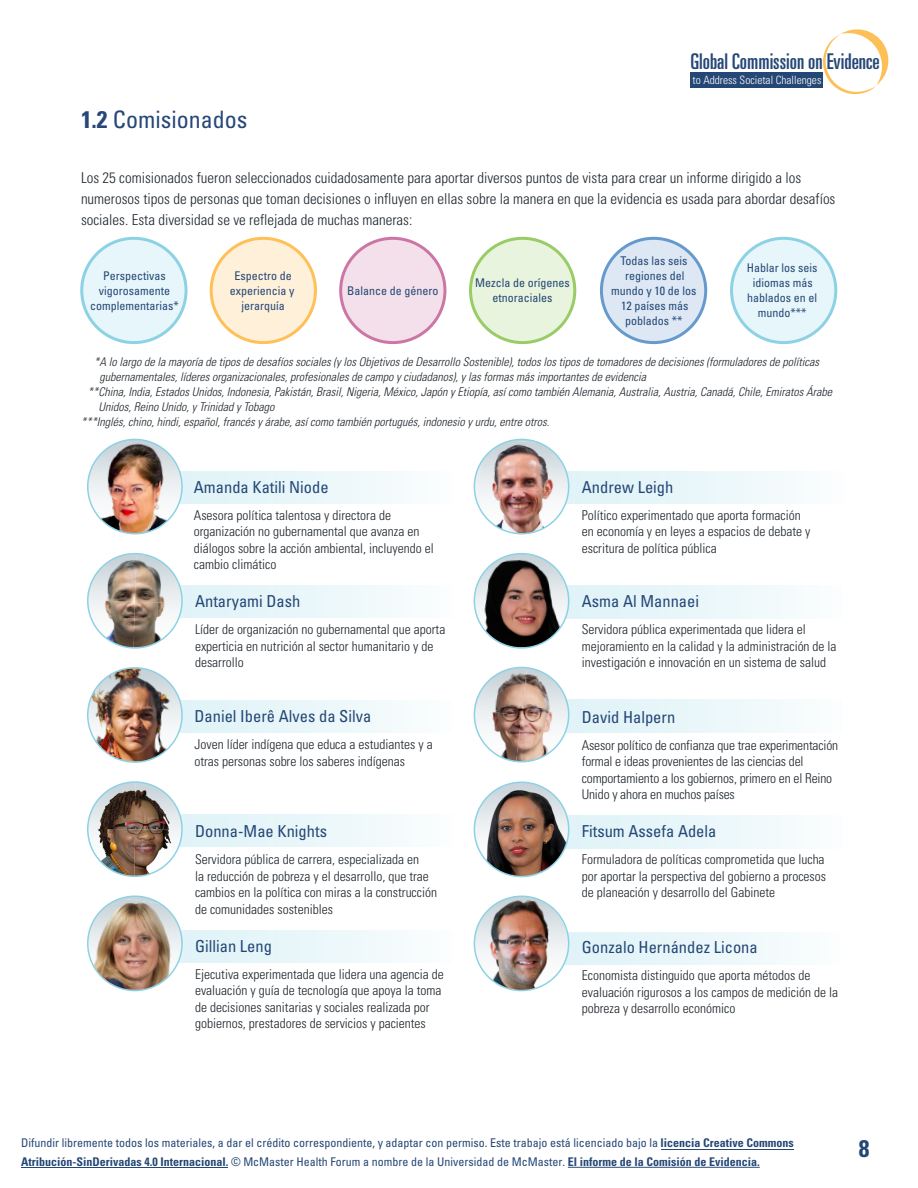
<style>
.page{position:relative;width:918px;height:1188px;background:#fff}
.page>*{position:absolute;margin:0;border:0;box-sizing:border-box;transform-origin:0 0}
.t1{font:condensed 24px "Univers LT Std";color:#264778}
.t2{font:700 condensed 24px "Univers";color:#254776}
.t3{font:ultra-condensed 21.75px "Univers LT Std";color:#254776}
.t4{font:condensed 16.5px "Univers";color:#254776}
.t5{font:300 condensed 15px/21px "Univers";color:#1e252b}
.t6{font:300 condensed 13.5px/16.5px "Univers";color:#1e252b}
.t7{font:condensed 13.5px/16.5px "Univers";color:#254776;text-align:center}
.t8{font:italic 300 condensed 12px "Univers";color:#1e252b}
.t9{font:condensed 12px/15px "Univers";color:#254776;text-align:center}
.t10{font:300 condensed 11.4px "Univers LT Std";color:#fff}
.s1{font-family:"Univers";font-weight:700}
.s2{font-weight:700}
</style>
<div class="page">
<svg style="left:183px;top:700px;width:214px;height:33px"></svg>
<svg style="left:183px;top:471px;width:214px;height:32px"></svg>
<svg style="left:569px;top:471px;width:220px;height:33px"></svg>
<svg style="left:569px;top:586px;width:219px;height:32px"></svg>
<svg style="left:569px;top:700px;width:219px;height:32px"></svg>
<svg style="left:569px;top:816px;width:219px;height:32px"></svg>
<svg style="left:569px;top:932px;width:216px;height:33px"></svg>
<svg style="left:183px;top:586px;width:215px;height:32px"></svg>
<svg style="left:183px;top:814px;width:215px;height:33px"></svg>
<svg style="left:183px;top:930px;width:215px;height:33px"></svg>
<img style="left:87px;top:439px;width:96px;height:95px">
<img style="left:474px;top:439px;width:95px;height:95px">
<svg style="left:87px;top:553px;width:96px;height:96px"></svg>
<img style="left:87px;top:667px;width:96px;height:96px">
<img style="left:474px;top:667px;width:95px;height:96px">
<img style="left:87px;top:781px;width:96px;height:96px">
<img style="left:474px;top:781px;width:95px;height:96px">
<img style="left:87px;top:896px;width:96px;height:95px">
<img style="left:474px;top:896px;width:95px;height:95px">
<svg style="left:474px;top:553px;width:95px;height:96px"></svg>
<div style="left:82px;top:238px;width:104px;height:105px;background:#e7f6fa;border-radius:50%"></div>
<div style="left:80px;top:237px;width:108px;height:107px;border:3px solid #8dd2e4;border-radius:50%"></div>
<div style="left:211px;top:238px;width:104px;height:105px;background:#fff0d9;border-radius:50%"></div>
<div style="left:210px;top:237px;width:107px;height:107px;border:3px solid #fec057;border-radius:50%"></div>
<div style="left:341px;top:238px;width:104px;height:105px;background:#f4e0ea;border-radius:50%"></div>
<div style="left:339px;top:237px;width:107px;height:107px;border:3px solid #cc76a6;border-radius:50%"></div>
<div style="left:471px;top:238px;width:104px;height:105px;background:#e8f4dd;border-radius:50%"></div>
<div style="left:469px;top:237px;width:107px;height:107px;border:3px solid #9c6;border-radius:50%"></div>
<div style="left:601px;top:238px;width:105px;height:105px;background:#dde8f4;border-radius:50%"></div>
<div style="left:600px;top:237px;width:107px;height:107px;border:3px solid #69c;border-radius:50%"></div>
<div style="left:732px;top:238px;width:104px;height:105px;background:#e7f6fa;border-radius:50%"></div>
<div style="left:730px;top:237px;width:107px;height:107px;border:3px solid #8dd2e4;border-radius:50%"></div>
<svg style="left:823px;top:29px;width:66px;height:65px"></svg>
<div style="left:690px;top:72px;width:133px;height:16px;background:#254776"></div>
<hr style="left:568px;top:1167px;width:192px;height:1px;background:#254776">
<hr style="left:22px;top:1167px;width:206px;height:1px;background:#254776">
<hr style="left:661px;top:1149px;width:132px;height:1px;background:#254776">
<h1 class="t1" style="left:81px;top:104px;width:168px"><span class="s1">1.2</span> Comisionados</h1>
<h2 class="t3" style="left:690px;top:49px;width:191px">Global Commission on Evidence</h2>
<p class="t10" style="left:693px;top:73px;width:130px">to Address Societal Challenges</p>
<p class="t5" style="left:81px;top:168px;width:756px">Los 25 comisionados fueron seleccionados cuidadosamente para aportar diversos puntos de vista para crear un informe dirigido a los numerosos tipos de personas que toman decisiones o influyen en ellas sobre la manera en que la evidencia es usada para abordar desafíos sociales. Esta diversidad se ve reflejada de muchas maneras:</p>
<p class="t9" style="left:90px;top:268px;width:90px">Perspectivas vigorosamente complementarias*</p>
<p class="t9" style="left:230px;top:268px;width:66px">Espectro de experiencia y jerarquía</p>
<p class="t9" style="left:347px;top:283px;width:93px">Balance de género</p>
<p class="t9" style="left:475px;top:275px;width:96px">Mezcla de orígenes etnoraciales</p>
<p class="t9" style="left:611px;top:253px;width:87px">Todas las seis regiones del mundo y 10 de los<br>12 países más poblados **</p>
<p class="t7" style="left:743px;top:255px;width:79px">Speaking<br>the six most widely spoken languages***</p>
<p class="t9" style="left:747px;top:260px;width:72px">Hablar los seis idiomas más hablados en el mundo***</p>
<p class="t8" style="left:94px;top:354px;width:726px">*A lo largo de la mayoría de tipos de desafíos sociales (y los Objetivos de Desarrollo Sostenible), todos los tipos de tomadores de decisiones (formuladores de políticas</p>
<p class="t8" style="left:100px;top:369px;width:548px">gubernamentales, líderes organizacionales, profesionales de campo y ciudadanos), y las formas más importantes de evidencia</p>
<p class="t8" style="left:88px;top:384px;width:746px">**China, India, Estados Unidos, Indonesia, Pakistán, Brasil, Nigeria, México, Japón y Etiopía, así como también Alemania, Australia, Austria, Canadá, Chile, Emiratos Árabe</p>
<p class="t8" style="left:98px;top:399px;width:178px">Unidos, Reino Unido, y Trinidad y Tobago</p>
<p class="t8" style="left:81px;top:414px;width:470px">***Inglés, chino, hindi, español, francés y árabe, así como también portugués, indonesio y urdu, entre otros.</p>
<p class="t4" style="left:194px;top:476px;width:136px">Amanda Katili Niode</p>
<p class="t6" style="left:194px;top:507px;width:241px">Asesora política talentosa y directora de organización no gubernamental que avanza en diálogos sobre la acción ambiental, incluyendo el cambio climático</p>
<p class="t4" style="left:195px;top:591px;width:107px">Antaryami Dash</p>
<p class="t6" style="left:195px;top:621px;width:252px">Líder de organización no gubernamental que aporta experticia en nutrición al sector humanitario y de desarrollo</p>
<p class="t4" style="left:194px;top:706px;width:178px">Daniel Iberê Alves da Silva</p>
<p class="t6" style="left:194px;top:736px;width:240px">Joven líder indígena que educa a estudiantes y a otras personas sobre los saberes indígenas</p>
<p class="t4" style="left:195px;top:821px;width:133px">Donna-Mae Knights</p>
<p class="t6" style="left:195px;top:851px;width:244px">Servidora pública de carrera, especializada en<br>la reducción de pobreza y el desarrollo, que trae cambios en la política con miras a la construcción de comunidades sostenibles</p>
<p class="t4" style="left:195px;top:935px;width:78px">Gillian Leng</p>
<p class="t6" style="left:195px;top:966px;width:250px">Ejecutiva experimentada que lidera una agencia de evaluación y guía de tecnología que apoya la toma de decisiones sanitarias y sociales realizada por gobiernos, prestadores de servicios y pacientes</p>
<p class="t4" style="left:582px;top:476px;width:93px">Andrew Leigh</p>
<p class="t6" style="left:582px;top:507px;width:230px">Político experimentado que aporta formación en economía y en leyes a espacios de debate y escritura de política pública</p>
<p class="t4" style="left:582px;top:591px;width:119px">Asma Al Mannaei</p>
<p class="t6" style="left:582px;top:621px;width:256px">Servidora pública experimentada que lidera el mejoramiento en la calidad y la administración de la investigación e innovación en un sistema de salud</p>
<p class="t4" style="left:582px;top:707px;width:95px">David Halpern</p>
<p class="t6" style="left:582px;top:737px;width:258px">Asesor político de confianza que trae experimentación formal e ideas provenientes de las ciencias del comportamiento a los gobiernos, primero en el Reino Unido y ahora en muchos países</p>
<p class="t4" style="left:582px;top:821px;width:136px">Fitsum Assefa Adela</p>
<p class="t6" style="left:582px;top:851px;width:246px;text-align:justify">Formuladora de políticas comprometida que lucha por aportar la perspectiva del gobierno a procesos de planeación y desarrollo del Gabinete</p>
<p class="t4" style="left:582px;top:937px;width:177px">Gonzalo Hernández Licona</p>
<p class="t6" style="left:582px;top:967px;width:258px">Economista distinguido que aporta métodos de evaluación rigurosos a los campos de medición de la pobreza y desarrollo económico</p>
<p class="t9" style="left:21px;top:1134px;width:774px;line-height:18.1px;text-align:left">Difundir libremente todos los materiales, a dar el crédito correspondiente, y adaptar con permiso. Este trabajo está licenciado bajo la <span class="s2">licencia Creative Commons<br>Atribución-SinDerivadas 4.0 Internacional.</span> © McMaster Health Forum a nombre de la Universidad de McMaster. <span class="s2">El informe de la Comisión de Evidencia.</span></p>
<h1 class="t2" style="left:859px;top:1134px;width:12px">8</h1>
</div>
